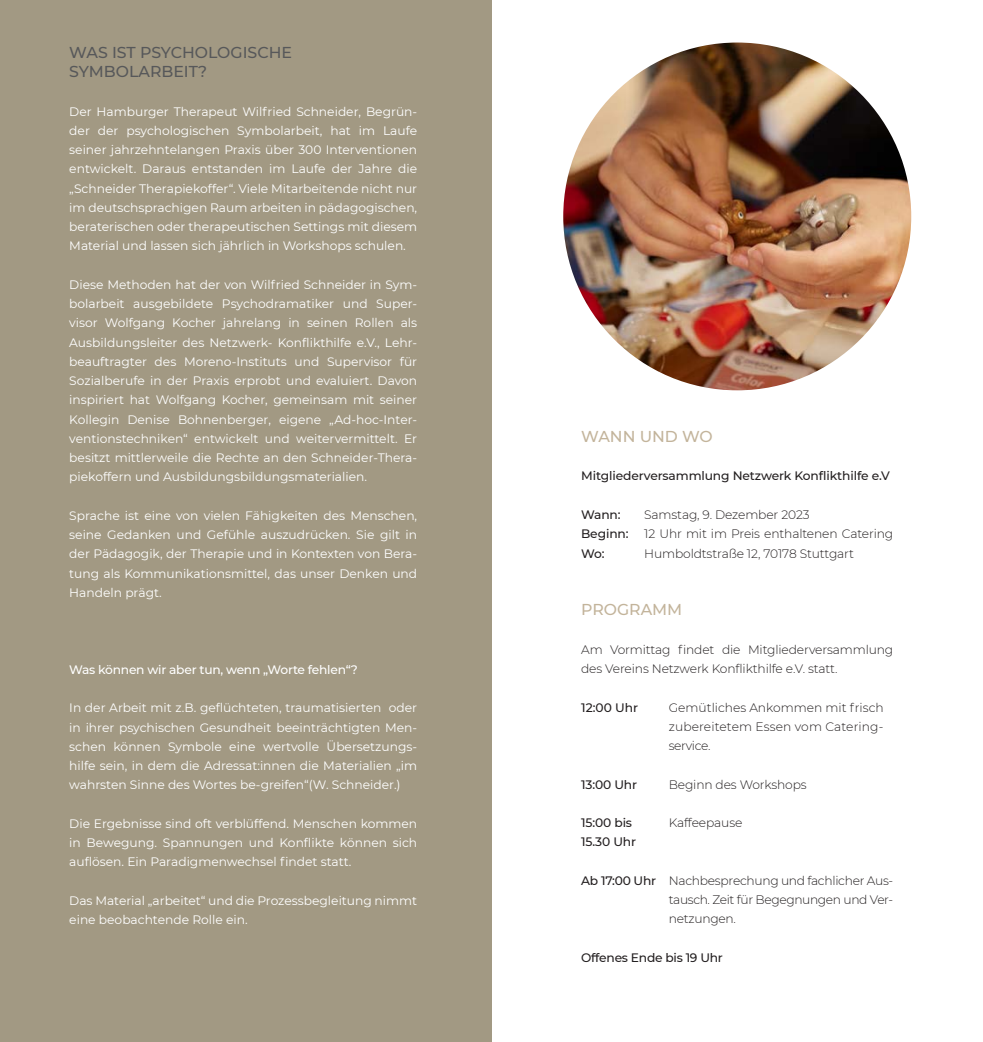
<style>
.page{position:relative;width:983px;height:1042px;background:#fff}
.page>*{position:absolute;margin:0;border:0;box-sizing:border-box;transform-origin:0 0}
.t1{font:500 15.75px "Montserrat";color:#57585a}
.t2{font:500 15.75px "Montserrat";color:#c3b49b}
.t3{font:12.25px/19.2px "Montserrat";color:#fff;text-align:justify}
.t4{font:300 12.25px/19.2px "Montserrat";letter-spacing:-.01em;color:#231f20}
.t5{font:500 12.25px "Montserrat";letter-spacing:-.01em;color:#231f20}
.t6{font:300 12.25px "Montserrat";letter-spacing:-.03em;color:#231f20}
.t7{font:500 12.25px "Montserrat";letter-spacing:-.02em;color:#fff}
.t8{font:300 12.25px "Montserrat";letter-spacing:.01em;color:#231f20}
.s1{font-weight:500}
</style>
<div class="page">
<div style="left:0;top:0;width:491px;height:1042px;background:#a29983"></div>
<img style="left:563px;top:43px;width:348px;height:347px;border-radius:174px">
<p class="t1" style="left:69px;top:41px;width:224px">WAS IST PSYCHOLOGISCHE</p>
<p class="t1" style="left:69px;top:60px;width:139px">SYMBOLARBEIT?</p>
<p class="t3" style="left:69px;top:101px;width:349px">Der Hamburger Therapeut Wilfried Schneider, Begrün&shy;der der psychologischen Symbolarbeit, hat im Laufe seiner jahrzehntelangen Praxis über 300 Interventionen entwickelt. Daraus entstanden im Laufe der Jahre die „Schneider Therapiekoffer“. Viele Mitarbeitende nicht nur im deutschsprachigen Raum arbeiten in pädagogischen, beraterischen oder therapeutischen Settings mit diesem Material und lassen sich jährlich in Workshops schulen.</p>
<p class="t3" style="left:69px;top:274px;width:349px">Diese Methoden hat der von Wilfried Schneider in Sym&shy;bolarbeit ausgebildete Psychodramatiker und Super&shy;visor Wolfgang Kocher jahrelang in seinen Rollen als Ausbildungsleiter des Netzwerk- Konflikthilfe e.V., Lehr&shy;beauftragter des Moreno-Instituts und Supervisor für Sozialberufe in der Praxis erprobt und evaluiert. Davon inspiriert hat Wolfgang Kocher, gemeinsam mit seiner Kollegin Denise Bohnenberger, eigene „Ad-hoc-Inter&shy;ventionstechniken“ entwickelt und weitervermittelt. Er besitzt mittlerweile die Rechte an den Schneider-Thera&shy;piekoffern und Ausbildungsbildungsmaterialien.</p>
<p class="t3" style="left:69px;top:505px;width:349px">Sprache ist eine von vielen Fähigkeiten des Menschen, seine Gedanken und Gefühle auszudrücken. Sie gilt in der Pädagogik, der Therapie und in Kontexten von Bera&shy;tung als Kommunikationsmittel, das unser Denken und Handeln prägt.</p>
<p class="t7" style="left:69px;top:661px;width:290px">Was können wir aber tun, wenn „Worte fehlen“?</p>
<p class="t3" style="left:69px;top:698px;width:349px">In der Arbeit mit z.B. geflüchteten, traumatisierten oder in ihrer psychischen Gesundheit beeinträchtigten Men&shy;schen können Symbole eine wertvolle Übersetzungs&shy;hilfe sein, in dem die Adressat:innen die Materialien „im wahrsten Sinne des Wortes be-greifen“(W. Schneider.)</p>
<p class="t3" style="left:69px;top:813px;width:349px">Die Ergebnisse sind oft verblüffend. Menschen kommen in Bewegung. Spannungen und Konflikte können sich auflösen. Ein Paradigmenwechsel findet statt.</p>
<p class="t3" style="left:69px;top:890px;width:349px">Das Material „arbeitet“ und die Prozessbegleitung nimmt eine beobachtende Rolle ein.</p>
<p class="t2" style="left:581px;top:425px;width:133px">WANN UND WO</p>
<p class="t5" style="left:581px;top:467px;width:310px">Mitgliederversammlung Netzwerk Konflikthilfe e.V</p>
<p class="t5" style="left:581px;top:506px;width:41px">Wann:</p>
<p class="t4" style="left:644px;top:505px;width:167px">Samstag, 9. Dezember 2023</p>
<p class="t5" style="left:581px;top:525px;width:49px">Beginn:</p>
<p class="t4" style="left:644px;top:524px;width:250px">12 Uhr mit im Preis enthaltenen Catering</p>
<p class="t5" style="left:581px;top:544px;width:25px">Wo:</p>
<p class="t4" style="left:644px;top:543px;width:211px">Humboldtstraße 12, 70178 Stuttgart</p>
<p class="t2" style="left:581px;top:599px;width:103px">PROGRAMM</p>
<p class="t4" style="left:581px;top:639px;width:313px">Am Vormittag findet die Mitgliederversammlung des Vereins Netzwerk Konflikthilfe e.V. statt.</p>
<p class="t5" style="left:581px;top:698px;width:59px">12:00 Uhr</p>
<p class="t4" style="left:668px;top:697px;width:216px">Gemütliches Ankommen mit frisch</p>
<p class="t8" style="left:668px;top:718px;width:216px">zubereitetem Essen vom Catering-</p>
<p class="t6" style="left:668px;top:737px;width:43px">service.</p>
<p class="t5" style="left:581px;top:775px;width:58px">13:00 Uhr</p>
<p class="t4" style="left:668px;top:774px;width:139px">Beginn des Workshops</p>
<p class="t5" style="left:581px;top:814px;width:52px">15:00 bis</p>
<p class="t4" style="left:668px;top:813px;width:75px">Kaffeepause</p>
<p class="t5" style="left:581px;top:833px;width:57px">15.30 Uhr</p>
<p class="t4" style="left:581px;top:870px;width:313px"><span class="s1">Ab 17:00 Uhr</span> Nachbesprechung und fachlicher Aus-</p>
<p class="t6" style="left:668px;top:891px;width:226px">tausch. Zeit für Begegnungen und Ver-</p>
<p class="t4" style="left:668px;top:909px;width:69px">netzungen.</p>
<p class="t5" style="left:581px;top:949px;width:143px">Offenes Ende bis 19 Uhr</p>
</div>
